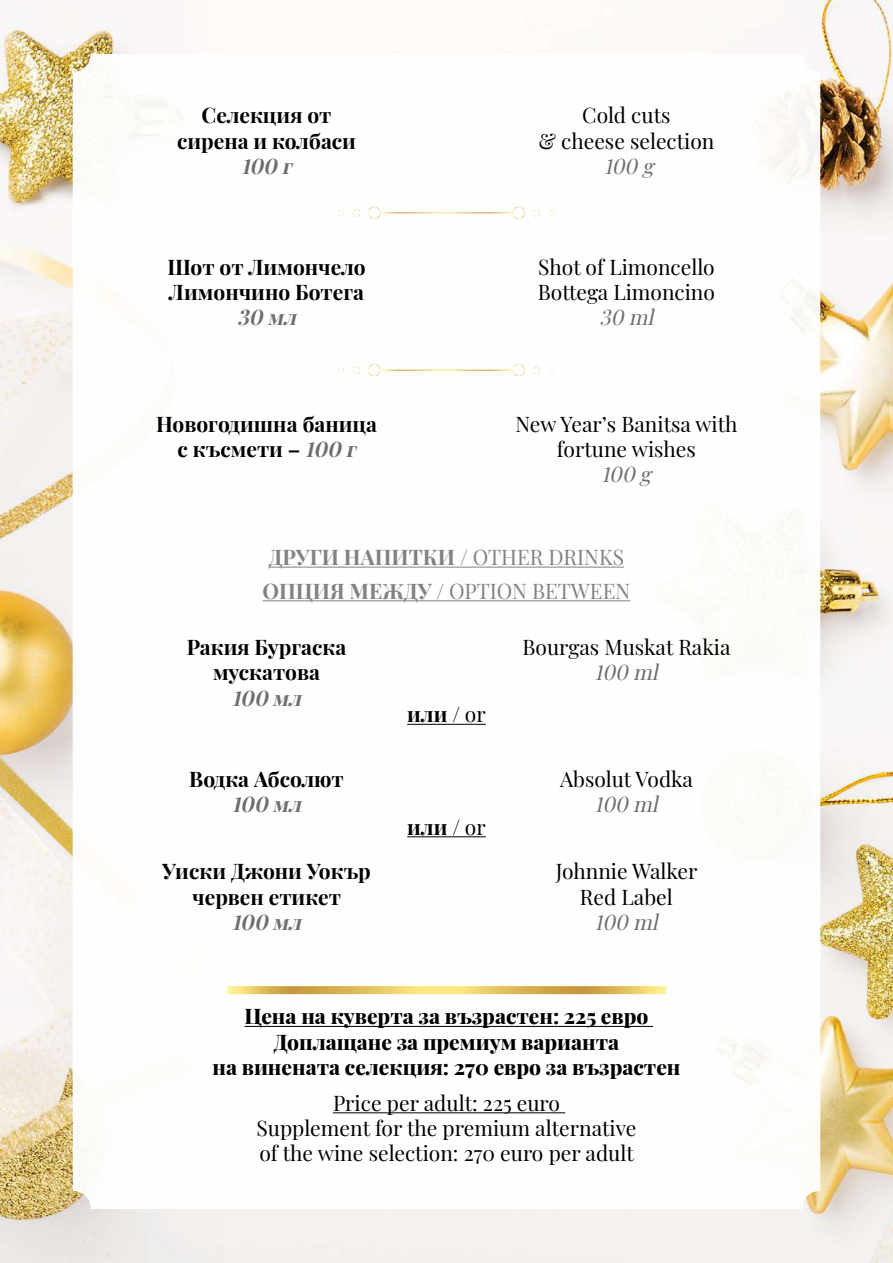
<style>
.page{position:relative;width:893px;height:1263px;background:#fff}
.page>*{position:absolute;margin:0;border:0;box-sizing:border-box;transform-origin:0 0}
.t1{font:21px/25.2px "Playfair Display";color:#000;text-align:center}
.t2{font:700 21px/25.2px "Playfair Display";color:#000;text-align:center}
.t3{font:800 21px/25.2px "Playfair Display";color:#000;text-align:center}
.t4{font:700 21px/33.8px "Playfair Display";color:#808285}
.t5{font:italic 21px "Playfair Display";color:#6d6e71}
.t6{font:italic 700 21px "Playfair Display";color:#6d6e71}
.s1{font-style:italic;color:#6d6e71}
.s2{font-weight:400}
</style>
<div class="page">
<img style="left:224px;top:0;width:669px;height:1263px">
<img style="left:0;top:0;width:224px;height:1263px">
<div style="left:73px;top:54px;width:747px;height:1155px;background:#fff;border-radius:18px"></div>
<hr style="left:269px;top:567px;width:355px;height:1px;background:#808285">
<hr style="left:263px;top:601px;width:367px;height:1px;background:#808285">
<svg style="left:368px;top:207px;width:12px;height:12px"></svg>
<svg style="left:353px;top:209px;width:7px;height:8px"></svg>
<svg style="left:513px;top:207px;width:12px;height:12px"></svg>
<svg style="left:533px;top:209px;width:7px;height:8px"></svg>
<svg style="left:380px;top:212px;width:133px;height:1px"></svg>
<svg style="left:368px;top:364px;width:12px;height:12px"></svg>
<svg style="left:353px;top:366px;width:7px;height:8px"></svg>
<svg style="left:339px;top:367px;width:5px;height:6px"></svg>
<svg style="left:513px;top:364px;width:12px;height:12px"></svg>
<svg style="left:533px;top:366px;width:7px;height:8px"></svg>
<svg style="left:549px;top:367px;width:5px;height:6px"></svg>
<svg style="left:380px;top:370px;width:133px;height:1px"></svg>
<hr style="left:407px;top:724px;width:79px;height:1px;background:#000">
<hr style="left:407px;top:836px;width:79px;height:1px;background:#000">
<hr style="left:245px;top:1026px;width:408px;height:1px;background:#000">
<hr style="left:333px;top:1112px;width:232px;height:1px;background:#000">
<svg style="left:227px;top:986px;width:439px;height:8px;background:#e3c163"></svg>
<p class="t2" style="left:177px;top:101px;width:180px">Селекция от сирена и колбаси</p>
<p class="t6" style="left:241px;top:149px;width:58px">100 г</p>
<p class="t2" style="left:167px;top:252px;width:200px;text-align:left">Шот от Лимончело<br>Лимончино Ботега</p>
<p class="t6" style="left:237px;top:301px;width:66px">30 мл</p>
<p class="t2" style="left:156px;top:410px;width:222px">Новогодишна баница с късмети – <span class="s1">100 г</span></p>
<p class="t1" style="left:538px;top:101px;width:178px">Cold cuts<br>&amp; cheese selection</p>
<p class="t5" style="left:604px;top:149px;width:57px">100 g</p>
<p class="t1" style="left:538px;top:252px;width:179px;text-align:left">Shot of Limoncello<br>Bottega Limoncino</p>
<p class="t5" style="left:599px;top:301px;width:62px">30 ml</p>
<p class="t1" style="left:515px;top:410px;width:224px">New Year’s Banitsa with fortune wishes</p>
<p class="t5" style="left:602px;top:458px;width:57px">100 g</p>
<p class="t4" style="left:263px;top:538px;width:369px">ДРУГИ НАПИТКИ / <span class="s2">OTHER DRINKS<br></span>ОПЦИЯ МЕЖДУ / <span class="s2">OPTION BETWEEN</span></p>
<p class="t2" style="left:187px;top:633px;width:161px">Ракия Бургаска мускатова</p>
<p class="t6" style="left:232px;top:681px;width:77px">100 мл</p>
<p class="t2" style="left:189px;top:764px;width:156px">Водка Абсолют</p>
<p class="t6" style="left:232px;top:788px;width:77px">100 мл</p>
<p class="t2" style="left:162px;top:857px;width:210px">Уиски Джони Уокър червен етикет</p>
<p class="t6" style="left:232px;top:905px;width:77px">100 мл</p>
<p class="t2" style="left:407px;top:700px;width:80px">или / <span class="s2">or</span></p>
<p class="t2" style="left:407px;top:812px;width:80px">или / <span class="s2">or</span></p>
<p class="t1" style="left:522px;top:633px;width:210px">Bourgas Muskat Rakia</p>
<p class="t5" style="left:595px;top:656px;width:71px">100 ml</p>
<p class="t1" style="left:560px;top:764px;width:135px">Absolut Vodka</p>
<p class="t5" style="left:595px;top:788px;width:71px">100 ml</p>
<p class="t1" style="left:556px;top:857px;width:143px">Johnnie Walker<br>Red Label</p>
<p class="t5" style="left:595px;top:905px;width:71px">100 ml</p>
<p class="t3" style="left:212px;top:1002px;width:470px">Цена на куверта за възрастен: 225 евро<br>Доплащане за премиум варианта<br>на винената селекция: 270 евро за възрастен</p>
<p class="t1" style="left:257px;top:1088px;width:381px">Price per adult: 225 euro<br>Supplement for the premium alternative of the wine selection: 270 euro per adult</p>
</div>
